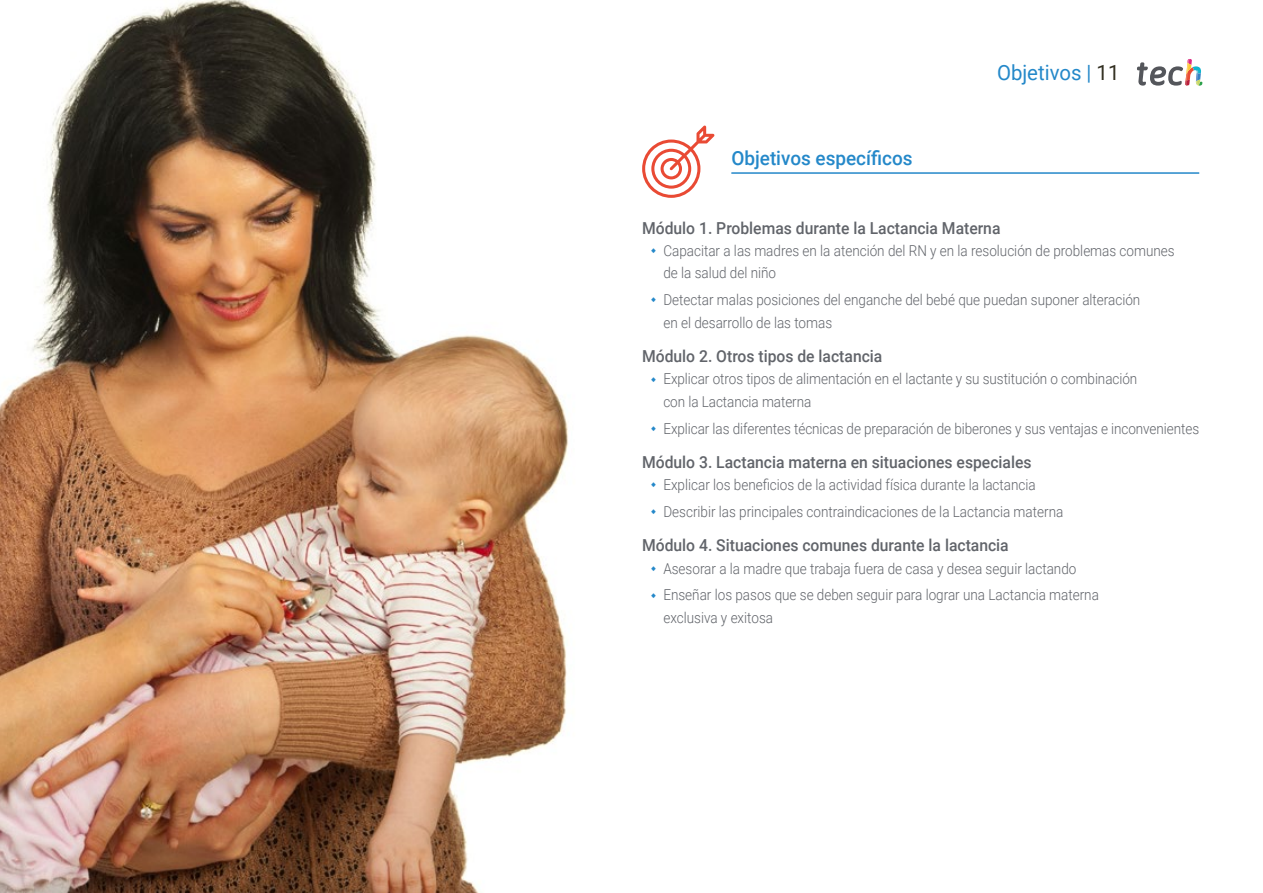
<style>
.page{position:relative;width:1263px;height:893px;background:#fff}
.page>*{position:absolute;margin:0;border:0;box-sizing:border-box;transform-origin:0 0}
.t1{font:21px "Roboto";color:#2488c9}
.t2{font:500 19.5px "Roboto";color:#2488c9}
.t3{font:500 16.5px "Roboto";color:#61646a;scale:.95 1}
.t4{font:300 15px/22.5px "Roboto";color:#61646a;scale:.9 1}
.s1{color:#312e20}
</style>
<div class="page">
<svg style="left:642px;top:125px;width:72px;height:73px"></svg>
<hr style="left:731px;top:173px;width:468px;height:1px;background:#2488c9">
<img style="left:0;top:0;width:568px;height:893px">
<svg style="left:1137px;top:59px;width:65px;height:27px"></svg>
<h2 class="t2" style="left:731px;top:144px;width:183px">Objetivos específicos</h2>
<h1 class="t1" style="left:997px;top:57px;width:124px">Objetivos | <span class="s1">11</span></h1>
<p class="t3" style="left:642px;top:216px;width:379px">Módulo 1. Problemas durante la Lactancia Materna</p>
<p class="t4" style="left:663px;top:239px;width:570px">Capacitar a las madres en la atención del RN y en la resolución de problemas comunes de la salud del niño</p>
<p class="t4" style="left:663px;top:288px;width:531px">Detectar malas posiciones del enganche del bebé que puedan suponer alteración en el desarrollo de las tomas</p>
<p class="t3" style="left:642px;top:344px;width:254px">Módulo 2. Otros tipos de lactancia</p>
<p class="t4" style="left:663px;top:367px;width:528px">Explicar otros tipos de alimentación en el lactante y su sustitución o combinación con la Lactancia materna</p>
<p class="t4" style="left:663px;top:416px;width:597px">Explicar las diferentes técnicas de preparación de biberones y sus ventajas e inconvenientes</p>
<p class="t3" style="left:642px;top:450px;width:411px">Módulo 3. Lactancia materna en situaciones especiales</p>
<p class="t4" style="left:663px;top:471px;width:446px;line-height:26.7px">Explicar los beneficios de la actividad física durante la lactancia<br>Describir las principales contraindicaciones de la Lactancia materna</p>
<p class="t3" style="left:642px;top:534px;width:387px">Módulo 4. Situaciones comunes durante la lactancia</p>
<p class="t4" style="left:663px;top:554px;width:485px;line-height:26.7px">Asesorar a la madre que trabaja fuera de casa y desea seguir lactando<br>Enseñar los pasos que se deben seguir para lograr una Lactancia materna</p>
<p class="t4" style="left:663px;top:606px;width:123px">exclusiva y exitosa</p>
</div>
